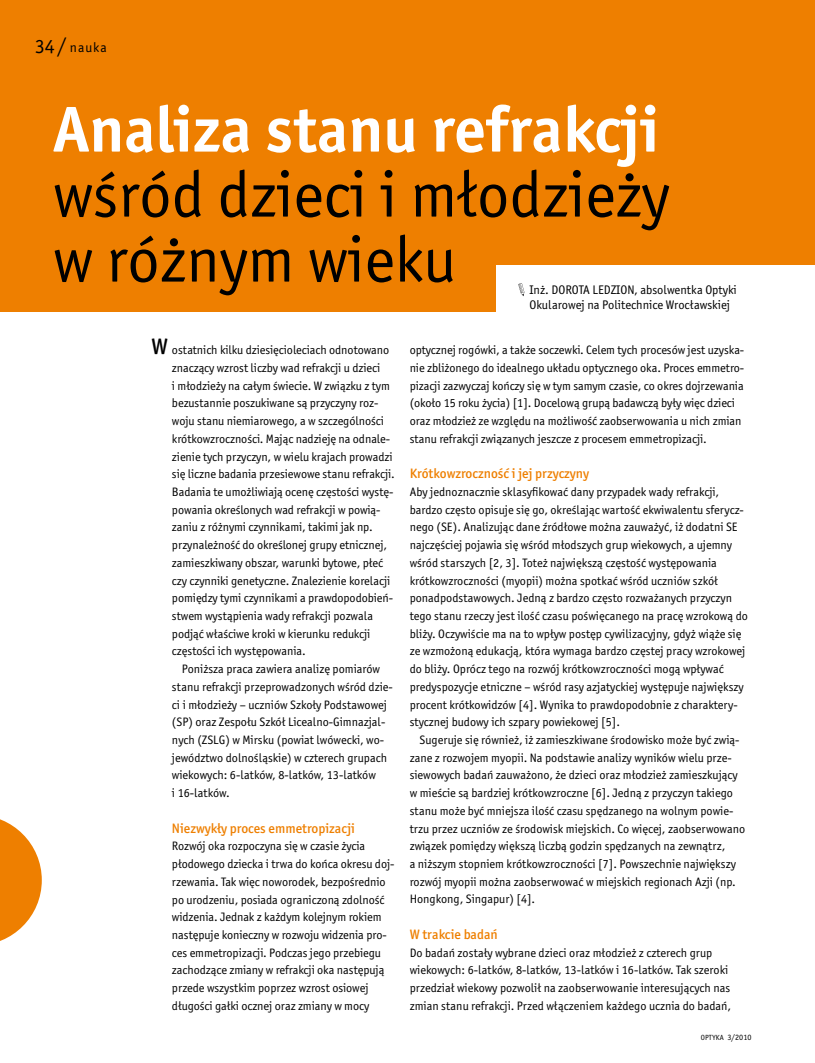
<style>
.page{position:relative;width:815px;height:1063px;background:#fff}
.page>*{position:absolute;margin:0;border:0;box-sizing:border-box;transform-origin:0 0}
.t1{font:65px/65px "Officina Sans ITC Pro";color:#000}
.t2{font:700 65px "Officina Sans ITC Pro";color:#fff}
.t3{font:500 22.5px "Officina Sans ITC Pro";color:#000}
.t4{font:15px "Officina Sans ITC Pro";color:#000}
.t5{font:500 13.75px "Officina Sans ITC Pro";color:#ee7f00}
.t6{font:13.75px "Officina Sans ITC Pro";letter-spacing:.075em;color:#000}
.t7{font:12.5px/15px "Officina Sans ITC Pro";color:#000}
.t8{font:12.25px/17.8px "Officina Sans ITC Pro";color:#000}
.t9{font:11.25px "Officina Sans ITC Pro";letter-spacing:.075em;color:#000}
.t10{font:7.5px "Officina Sans ITC Pro";letter-spacing:.01em;color:#000}
.s1{font-size:20px}
.s2{font-size:15px}
.s3{font-size:8.12px}
</style>
<div class="page">
<div style="left:0;top:0;width:815px;height:312px;background:#ee7f00"></div>
<div style="left:496px;top:266px;width:319px;height:216px;background:#fff"></div>
<svg style="left:518px;top:283px;width:6px;height:13px"></svg>
<svg style="left:0;top:819px;width:42px;height:122px"></svg>
<p class="t6" style="left:35px;top:39px;width:74px"><span class="s1">34/</span> nauka</p>
<p class="t9" style="left:57px;top:42px;width:57px"><span class="s2">/</span> refrakcja</p>
<p class="t4" style="left:39px;top:39px;width:17px">34</p>
<h1 class="t2" style="left:53px;top:89px;width:608px">Analiza stanu refrakcji</h1>
<h1 class="t1" style="left:53px;top:162px;width:618px">wśród dzieci i młodzieży w różnym wieku</h1>
<p class="t7" style="left:529px;top:282px;width:209px">Inż. DOROTA LEDZION, absolwentka Optyki<br>Okularowej na Politechnice Wrocławskiej</p>
<p class="t8" style="left:410px;top:341px;width:336px">optycznej rogówki, a także soczewki. Celem tych procesów jest uzyska&shy;nie zbliżonego do idealnego układu optycznego oka. Proces emmetro&shy;pizacji zazwyczaj kończy się w tym samym czasie, co okres dojrzewania (około 15 roku życia) [1]. Docelową grupą badawczą były więc dzieci oraz młodzież ze względu na możliwość zaobserwowania u nich zmian stanu refrakcji związanych jeszcze z procesem emmetropizacji.</p>
<p class="t5" style="left:410px;top:465px;width:181px">Krótkowzroczność i jej przyczyny</p>
<p class="t8" style="left:410px;top:483px;width:340px">Aby jednoznacznie sklasyfikować dany przypadek wady refrakcji, bardzo często opisuje się go, określając wartość ekwiwalentu sferycz&shy;nego (SE). Analizując dane źródłowe można zauważyć, iż dodatni SE najczęściej pojawia się wśród młodszych grup wiekowych, a ujemny wśród starszych [2, 3]. Toteż największą częstość występowania krótkowzroczności (myopii) można spotkać wśród uczniów szkół ponadpodstawowych. Jedną z bardzo często rozważanych przyczyn tego stanu rzeczy jest ilość czasu poświęcanego na pracę wzrokową do bliży. Oczywiście ma na to wpływ postęp cywilizacyjny, gdyż wiąże się ze wzmożoną edukacją, która wymaga bardzo częstej pracy wzrokowej do bliży. Oprócz tego na rozwój krótkowzroczności mogą wpływać predyspozycje etniczne – wśród rasy azjatyckiej występuje największy procent krótkowidzów [4]. Wynika to prawdopodobnie z charaktery&shy;stycznej budowy ich szpary powiekowej [5].</p>
<p class="t8" style="left:410px;top:731px;width:337px;text-indent:10px">Sugeruje się również, iż zamieszkiwane środowisko może być zwią&shy;zane z rozwojem myopii. Na podstawie analizy wyników wielu prze&shy;siewowych badań zauważono, że dzieci oraz młodzież zamieszkujący w mieście są bardziej krótkowzroczne [6]. Jedną z przyczyn takiego stanu może być mniejsza ilość czasu spędzanego na wolnym powie&shy;trzu przez uczniów ze środowisk miejskich. Co więcej, zaobserwowano związek pomiędzy większą liczbą godzin spędzanych na zewnątrz,<br>a niższym stopniem krótkowzroczności [7]. Powszechnie największy rozwój myopii można zaobserwować w miejskich regionach Azji (np.<br>Hongkong, Singapur) [4].</p>
<p class="t5" style="left:410px;top:926px;width:90px">W trakcie badań</p>
<p class="t8" style="left:410px;top:944px;width:323px">Do badań zostały wybrane dzieci oraz młodzież z czterech grup wiekowych: 6-latków, 8-latków, 13-latków i 16-latków. Tak szeroki przedział wiekowy pozwolił na zaobserwowanie interesujących nas zmian stanu refrakcji. Przed włączeniem każdego ucznia do badań,</p>
<h2 class="t3" style="left:152px;top:333px;width:18px">W</h2>
<p class="t8" style="left:172px;top:341px;width:224px">ostatnich kilku dziesięcioleciach odnotowano znaczący wzrost liczby wad refrakcji u dzieci<br>i młodzieży na całym świecie. W związku z tym bezustannie poszukiwane są przyczyny roz&shy;woju stanu niemiarowego, a w szczególności krótkowzroczności. Mając nadzieję na odnale&shy;zienie tych przyczyn, w wielu krajach prowadzi się liczne badania przesiewowe stanu refrakcji.<br>Badania te umożliwiają ocenę częstości wystę&shy;powania określonych wad refrakcji w powią&shy;zaniu z różnymi czynnikami, takimi jak np. przynależność do określonej grupy etnicznej, zamieszkiwany obszar, warunki bytowe, płeć czy czynniki genetyczne. Znalezienie korelacji pomiędzy tymi czynnikami a prawdopodobień&shy;stwem wystąpienia wady refrakcji pozwala podjąć właściwe kroki w kierunku redukcji częstości ich występowania.</p>
<p class="t8" style="left:172px;top:660px;width:222px;text-indent:10px">Poniższa praca zawiera analizę pomiarów stanu refrakcji przeprowadzonych wśród dzie&shy;ci i młodzieży – uczniów Szkoły Podstawowej (SP) oraz Zespołu Szkół Licealno-Gimnazjal&shy;nych (ZSLG) w Mirsku (powiat lwówecki, wo&shy;jewództwo dolnośląskie) w czterech grupach wiekowych: 6-latków, 8-latków, 13-latków<br>i 16-latków.</p>
<p class="t5" style="left:172px;top:820px;width:185px">Niezwykły proces emmetropizacji</p>
<p class="t8" style="left:172px;top:837px;width:224px">Rozwój oka rozpoczyna się w czasie życia płodowego dziecka i trwa do końca okresu doj&shy;rzewania. Tak więc noworodek, bezpośrednio po urodzeniu, posiada ograniczoną zdolność widzenia. Jednak z każdym kolejnym rokiem następuje konieczny w rozwoju widzenia pro&shy;ces emmetropizacji. Podczas jego przebiegu zachodzące zmiany w refrakcji oka następują przede wszystkim poprzez wzrost osiowej długości gałki ocznej oraz zmiany w mocy</p>
<p class="t10" style="left:701px;top:1033px;width:52px">OPTYKA <span class="s3">3/2010</span></p>
</div>
